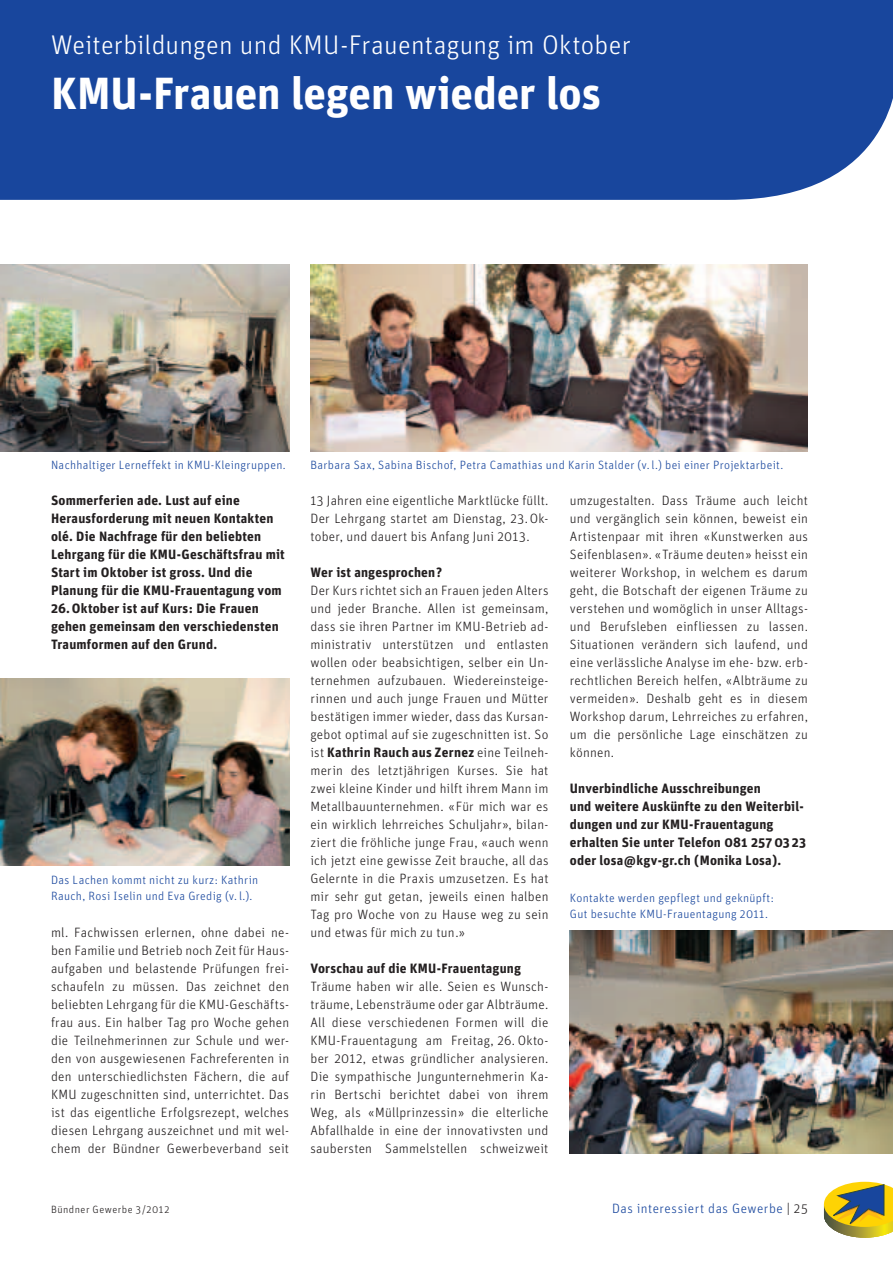
<style>
.page{position:relative;width:893px;height:1263px;background:#fff}
.page>*{position:absolute;margin:0;border:0;box-sizing:border-box;transform-origin:0 0}
.t1{font:45px "Unit SO Pri Bold";letter-spacing:-.005em;color:#fff}
.t2{font:27px "Unit SO Pri Light";letter-spacing:.01em;color:#fff}
.t3{font:13.5px/18px "Unit SO Pri Light";letter-spacing:.015em;color:#231f20;text-align:justify}
.t4{font:13.5px/18px "Unit SO Pri Bold";letter-spacing:.015em;color:#231f20}
.t5{font:13.5px "Unit SO Pri Light";letter-spacing:.04em;color:#18469d}
.t6{font:12px/16.5px "Unit SO Pri Light";letter-spacing:.025em;color:#18469d}
.t7{font:10.5px "Unit SO Pri Light";letter-spacing:.05em;color:#231f20}
.s1{font-family:"Unit SO Pri Bold"}
.s2{color:#231f20}
</style>
<div class="page">
<div style="left:0;top:0;width:893px;height:200px;background:#18469d"></div>
<svg style="left:824px;top:1182px;width:69px;height:56px;background:#b0a650"></svg>
<img style="left:0;top:264px;width:289px;height:187px">
<img style="left:310px;top:264px;width:498px;height:187px">
<img style="left:0;top:678px;width:289px;height:187px">
<img style="left:570px;top:930px;width:323px;height:223px">
<p class="t2" style="left:51px;top:30px;width:581px">Weiterbildungen und KMU-Frauentagung im Oktober</p>
<p class="t1" style="left:51px;top:66px;width:551px">KMU-Frauen legen wieder los</p>
<p class="t6" style="left:51px;top:457px;width:236px">Nachhaltiger Lerneffekt in KMU-Kleingruppen.</p>
<p class="t6" style="left:310px;top:457px;width:474px">Barbara Sax, Sabina Bischof, Petra Camathias und Karin Stalder (v. l.) bei einer Projektarbeit.</p>
<p class="t4" style="left:51px;top:491px;width:235px">Sommerferien ade. Lust auf eine Herausforderung mit neuen Kontakten olé. Die Nachfrage für den beliebten Lehrgang für die KMU-Geschäftsfrau mit Start im Oktober ist gross. Und die Planung für die KMU-Frauentagung vom 26.Oktober ist auf Kurs: Die Frauen gehen gemeinsam den verschiedensten Traumformen auf den Grund.</p>
<p class="t6" style="left:51px;top:871px;width:209px">Das Lachen kommt nicht zu kurz: Kathrin<br>Rauch, Rosi Iselin und Eva Gredig (v. l.).</p>
<p class="t3" style="left:51px;top:924px;width:240px">ml. Fachwissen erlernen, ohne dabei ne&shy;ben Familie und Betrieb noch Zeit für Haus&shy;aufgaben und belastende Prüfungen frei&shy;schaufeln zu müssen. Das zeichnet den beliebten Lehrgang für die KMU-Geschäfts&shy;frau aus. Ein halber Tag pro Woche gehen die Teilnehmerinnen zur Schule und wer&shy;den von ausgewiesenen Fachreferenten in den unterschiedlichsten Fächern, die auf KMU zugeschnitten sind, unterrichtet. Das ist das eigentliche Erfolgsrezept, welches diesen Lehrgang auszeichnet und mit wel&shy;chem der Bündner Gewerbeverband seit</p>
<p class="t3" style="left:310px;top:492px;width:240px">13 Jahren eine eigentliche Marktlücke füllt.<br>Der Lehrgang startet am Dienstag, 23.Ok&shy;tober, und dauert bis Anfang Juni 2013.</p>
<p class="t3" style="left:310px;top:564px;width:240px;text-align:left"><span class="s1">Wer ist angesprochen?<br></span>Der Kurs richtet sich an Frauen jeden Alters und jeder Branche. Allen ist gemeinsam, dass sie ihren Partner im KMU-Betrieb ad&shy;ministrativ unterstützen und entlasten wollen oder beabsichtigen, selber ein Un&shy;ternehmen aufzubauen. Wiedereinsteige&shy;rinnen und auch junge Frauen und Mütter bestätigen immer wieder, dass das Kursan&shy;gebot optimal auf sie zugeschnitten ist. So ist <span class="s1">Kathrin Rauch aus Zernez</span> eine Teilneh&shy;merin des letztjährigen Kurses. Sie hat zwei kleine Kinder und hilft ihrem Mann im Metallbauunternehmen. «Für mich war es ein wirklich lehrreiches Schuljahr», bilan&shy;ziert die fröhliche junge Frau, «auch wenn ich jetzt eine gewisse Zeit brauche, all das Gelernte in die Praxis umzusetzen. Es hat mir sehr gut getan, jeweils einen halben Tag pro Woche von zu Hause weg zu sein und etwas für mich zu tun.»</p>
<p class="t3" style="left:310px;top:959px;width:240px;text-align:left"><span class="s1">Vorschau auf die KMU-Frauentagung </span>Träume haben wir alle. Seien es Wunsch&shy;träume, Lebensträume oder gar Albträume.<br>All diese verschiedenen Formen will die KMU-Frauentagung am Freitag, 26. Okto&shy;ber 2012, etwas gründlicher analysieren.<br>Die sympathische Jungunternehmerin Ka&shy;rin Bertschi berichtet dabei von ihrem Weg, als «Müllprinzessin» die elterliche Abfallhalde in eine der innovativsten und saubersten Sammelstellen schweizweit</p>
<p class="t3" style="left:570px;top:491px;width:240px">umzugestalten. Dass Träume auch leicht und vergänglich sein können, beweist ein Artistenpaar mit ihren «Kunstwerken aus Seifenblasen». «Träume deuten» heisst ein weiterer Workshop, in welchem es darum geht, die Botschaft der eigenen Träume zu verstehen und womöglich in unser Alltags&shy;und Berufsleben einfliessen zu lassen.<br>Situationen verändern sich laufend, und eine verlässliche Analyse im ehe- bzw. erb&shy;rechtlichen Bereich helfen, «Albträume zu vermeiden». Deshalb geht es in diesem Workshop darum, Lehrreiches zu erfahren, um die persönliche Lage einschätzen zu können.</p>
<p class="t4" style="left:570px;top:779px;width:238px">Unverbindliche Ausschreibungen<br>und weitere Auskünfte zu den Weiterbil&shy;dungen und zur KMU-Frauentagung erhalten Sie unter Telefon 081 25703 23 oder losa@kgv-gr.ch (Monika Losa).</p>
<p class="t6" style="left:570px;top:889px;width:205px">Kontakte werden gepflegt und geknüpft:<br>Gut besuchte KMU-Frauentagung 2011.</p>
<p class="t7" style="left:51px;top:1203px;width:120px">Bündner Gewerbe 3/2012</p>
<p class="t5" style="left:612px;top:1201px;width:197px">Das interessiert das Gewerbe <span class="s2">| 25</span></p>
</div>
